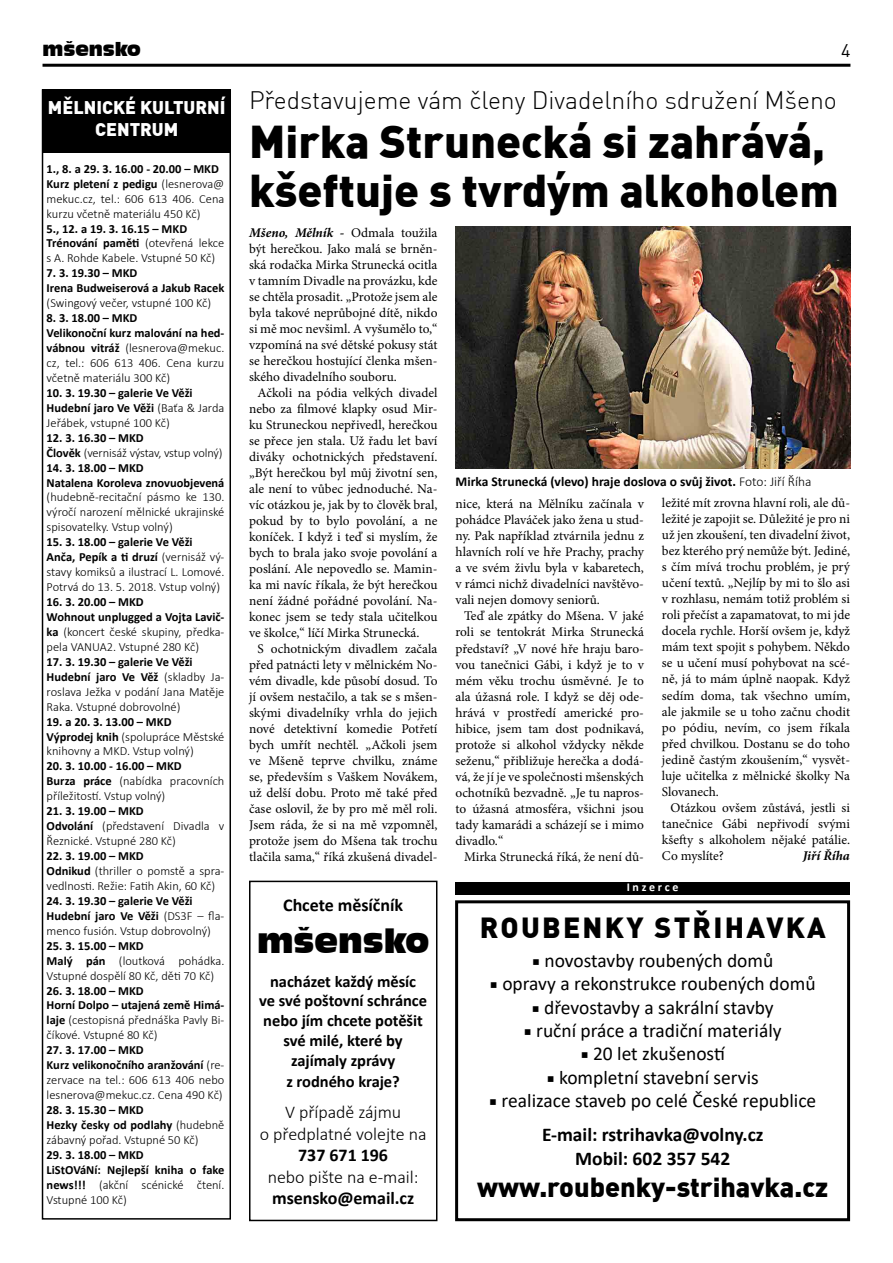
<style>
.page{position:relative;width:893px;height:1263px;background:#fff}
.page>*{position:absolute;margin:0;border:0;box-sizing:border-box;transform-origin:0 0}
.t1{font:900 45px/49.5px "Unient DINCE";color:#000}
.t2{font:31.5px "Incised 901 BT Compact";color:#000}
.t3{font:900 28.5px "Unient DINCE";letter-spacing:.08em;color:#000}
.t4{font:900 27px "Unient DINCE";color:#000}
.t5{font:300 24.75px "Unient DINCE";color:#000}
.t6{font:19.5px/34.2px "Calibri";color:#000;text-align:center}
.t7{font:700 19.5px "Calibri";color:#000}
.t8{font:300 18px/21.6px "Calibri";color:#000;text-align:center}
.t9{font:700 18px "Calibri";color:#000}
.t10{font:900 18px/21.6px "Unient DINCE";color:#fff;text-align:center}
.t11{font:18px "Incised 901 BT Compact";color:#000}
.t12{font:18px "Unient DINCE";color:#000}
.t13{font:700 16.5px/19.8px "Calibri";color:#000;text-align:center}
.t14{font:700 13.5px "Calibri";color:#000}
.t15{font:13.35px/16px "Minion Pro";color:#000;text-align:justify}
.t16{font:italic 700 13.35px "Minion Pro";color:#000}
.t17{font:300 12.45px/15px "Calibri";color:#000}
.t18{font:700 12.45px/15px "Calibri";color:#000}
.t19{font:700 12px "Calibri";color:#fff}
.s1{font-weight:700}
.s2{font-weight:300}
.s3{font-weight:700;font-style:italic}
.s4{font-family:"Minion Pro"}
</style>
<div class="page">
<hr style="left:43px;top:64px;width:807px;height:3px;background:#000">
<div style="left:249px;top:881px;width:188px;height:340px;border:2px solid #000"></div>
<div style="left:455px;top:882px;width:395px;height:12px;background:#000"></div>
<div style="left:455px;top:900px;width:395px;height:321px;border:3px solid #000"></div>
<div style="left:42px;top:89px;width:189px;height:1130px;border:2px solid #000"></div>
<div style="left:42px;top:90px;width:189px;height:63px;background:#000"></div>
<img style="left:456px;top:227px;width:394px;height:242px">
<h3 class="t11" style="left:43px;top:39px;width:100px">mšensko</h3>
<h3 class="t12" style="left:841px;top:39px;width:11px">4</h3>
<h3 class="t10" style="left:48px;top:96px;width:179px">MĚLNICKÉ KULTURNÍ<br>CENTRUM</h3>
<p class="t17" style="left:47px;top:161px;width:179px"><span class="s1">1., 8. a 29. 3. 16.00 - 20.00 – MKD<br>Kurz pletení z pedigu</span> (lesnerova@ mekuc.cz, tel.: 606 613 406. Cena kurzu včetně materiálu 450 Kč)</p>
<p class="t17" style="left:47px;top:221px;width:179px"><span class="s1">5., 12. a 19. 3. 16.15 – MKD<br>Trénování paměti</span> (otevřená lekce s A. Rohde Kabele. Vstupné 50 Kč)</p>
<p class="t18" style="left:47px;top:266px;width:179px">7. 3. 19.30 – MKD<br>Irena Budweiserová a Jakub Racek</p>
<p class="t17" style="left:47px;top:295px;width:166px">(Swingový večer, vstupné 100 Kč)</p>
<p class="t17" style="left:47px;top:310px;width:179px"><span class="s1">8. 3. 18.00 – MKD<br>Velikonoční kurz malování na hed&shy;vábnou vitráž</span> (lesnerova@mekuc. cz, tel.: 606 613 406. Cena kurzu včetně materiálu 300 Kč)</p>
<p class="t18" style="left:47px;top:385px;width:179px">10. 3. 19.30 – galerie Ve Věži<br>Hudební jaro Ve Věži <span class="s2">(Baťa &amp; Jarda<br>Jeřábek, vstupné 100 Kč)</span></p>
<p class="t17" style="left:47px;top:430px;width:177px"><span class="s1">12. 3. 16.30 – MKD<br>Člověk</span> (vernisáž výstav, vstup volný)</p>
<p class="t18" style="left:47px;top:460px;width:179px">14. 3. 18.00 – MKD<br>Natalena Koroleva znovuobjevená</p>
<p class="t17" style="left:47px;top:490px;width:179px;text-align:justify">(hudebně-recitační pásmo ke 130. výročí narození mělnické ukrajinské spisovatelky. Vstup volný)</p>
<p class="t17" style="left:47px;top:534px;width:179px"><span class="s1">15. 3. 18.00 – galerie Ve Věži Anča, Pepík a ti druzí</span> (vernisáž vý&shy;stavy komiksů a ilustrací L. Lomové.<br>Potrvá do 13. 5. 2018. Vstup volný)</p>
<p class="t17" style="left:47px;top:594px;width:179px"><span class="s1">16. 3. 20.00 – MKD<br>Wohnout unplugged a Vojta Lavič&shy;ka</span> (koncert české skupiny, předka&shy;pela VANUA2. Vstupné 280 Kč)</p>
<p class="t17" style="left:47px;top:654px;width:179px"><span class="s1">17. 3. 19.30 – galerie Ve Věži<br>Hudební jaro Ve Věž</span> (skladby Ja&shy;roslava Ježka v podání Jana Matěje<br>Raka. Vstupné dobrovolné)</p>
<p class="t17" style="left:47px;top:714px;width:179px"><span class="s1">19. a 20. 3. 13.00 – MKD<br>Výprodej knih</span> (spolupráce Městské knihovny a MKD. Vstup volný)</p>
<p class="t17" style="left:47px;top:759px;width:179px"><span class="s1">20. 3. 10.00 - 16.00 – MKD<br>Burza práce</span> (nabídka pracovních příležitostí. Vstup volný)</p>
<p class="t17" style="left:47px;top:803px;width:179px"><span class="s1">21. 3. 19.00 – MKD<br>Odvolání</span> (představení Divadla v<br>Řeznické. Vstupné 280 Kč)</p>
<p class="t17" style="left:47px;top:848px;width:179px"><span class="s1">22. 3. 19.00 – MKD<br>Odnikud</span> (thriller o pomstě a spra&shy;vedlnosti. Režie: Fatih Akin, 60 Kč)</p>
<p class="t18" style="left:47px;top:893px;width:179px">24. 3. 19.30 – galerie Ve Věži<br>Hudební jaro Ve Věži <span class="s2">(DS3F – fla&shy;menco fusión. Vstup dobrovolný)</span></p>
<p class="t17" style="left:47px;top:938px;width:179px"><span class="s1">25. 3. 15.00 – MKD<br>Malý pán</span> (loutková pohádka.<br>Vstupné dospělí 80 Kč, děti 70 Kč)</p>
<p class="t17" style="left:47px;top:983px;width:179px"><span class="s1">26. 3. 18.00 – MKD<br>Horní Dolpo – utajená země Himá&shy;laje</span> (cestopisná přednáška Pavly Bi&shy;číkové. Vstupné 80 Kč)</p>
<p class="t17" style="left:47px;top:1042px;width:179px"><span class="s1">27. 3. 17.00 – MKD<br>Kurz velikonočního aranžování</span> (re&shy;zervace na tel.: 606 613 406 nebo lesnerova@mekuc.cz. Cena 490 Kč)</p>
<p class="t18" style="left:47px;top:1102px;width:179px">28. 3. 15.30 – MKD<br>Hezky česky od podlahy <span class="s2">(hudebně zábavný pořad. Vstupné 50 Kč)</span></p>
<p class="t18" style="left:47px;top:1147px;width:179px">29. 3. 18.00 – MKD<br>LiStOVáNí: Nejlepší kniha o fake news!!! <span class="s2">(akční scénické čtení.<br>Vstupné 100 Kč)</span></p>
<h3 class="t5" style="left:249px;top:85px;width:589px">Představujeme vám členy Divadelního sdružení Mšeno</h3>
<h1 class="t1" style="left:249px;top:114px;width:591px">Mirka Strunecká si zahrává, kšeftuje s tvrdým alkoholem</h1>
<p class="t15" style="left:249px;top:224px;width:190px"><span class="s3">Mšeno, Mělník -</span> Odmala toužila být herečkou. Jako malá se brněn&shy;ská rodačka Mirka Strunecká ocitla v tamním Divadle na provázku, kde se chtěla prosadit. „Protože jsem ale byla takové neprůbojné dítě, nikdo si mě moc nevšiml. A vyšumělo to,“ vzpomíná na své dětské pokusy stát se herečkou hostující členka mšen&shy;ského divadelního souboru.</p>
<p class="t15" style="left:249px;top:385px;width:190px;text-indent:9px">Ačkoli na pódia velkých divadel nebo za filmové klapky osud Mir&shy;ku Struneckou nepřivedl, herečkou se přece jen stala. Už řadu let baví diváky ochotnických představení. „Být herečkou byl můj životní sen, ale není to vůbec jednoduché. Na&shy;víc otázkou je, jak by to člověk bral, pokud by to bylo povolání, a ne koníček. I když i teď si myslím, že bych to brala jako svoje povolání a poslání. Ale nepovedlo se. Mamin&shy;ka mi navíc říkala, že být herečkou není žádné pořádné povolání. Na&shy;konec jsem se tedy stala učitelkou ve školce,“ líčí Mirka Strunecká.</p>
<p class="t15" style="left:249px;top:641px;width:190px;text-indent:9px">S ochotnickým divadlem začala před patnácti lety v mělnickém No&shy;vém divadle, kde působí dosud. To jí ovšem nestačilo, a tak se s mšen&shy;skými divadelníky vrhla do jejich nové detektivní komedie Potřetí bych umřít nechtěl. „Ačkoli jsem ve Mšeně teprve chvilku, známe se, především s Vaškem Novákem, už delší dobu. Proto mě také před čase oslovil, že by pro mě měl roli.<br>Jsem ráda, že si na mě vzpomněl, protože jsem do Mšena tak trochu tlačila sama,“ říká zkušená divadel-</p>
<p class="t14" style="left:456px;top:472px;width:357px">Mirka Strunecká (vlevo) hraje doslova o svůj život. <span class="s2">Foto: Jiří Říha</span></p>
<p class="t15" style="left:662px;top:495px;width:190px">ležité mít zrovna hlavní roli, ale dů&shy;ležité je zapojit se. Důležité je pro ni už jen zkoušení, ten divadelní život, bez kterého prý nemůže být. Jediné, s čím mívá trochu problém, je prý učení textů. „Nejlíp by mi to šlo asi v rozhlasu, nemám totiž problém si roli přečíst a zapamatovat, to mi jde docela rychle. Horší ovšem je, když mám text spojit s pohybem. Někdo se u učení musí pohybovat na scé&shy;ně, já to mám úplně naopak. Když sedím doma, tak všechno umím, ale jakmile se u toho začnu chodit po pódiu, nevím, co jsem říkala před chvilkou. Dostanu se do toho jedině častým zkoušením,“ vysvět&shy;luje učitelka z mělnické školky Na Slovanech.</p>
<p class="t15" style="left:662px;top:799px;width:190px;text-indent:9px">Otázkou ovšem zůstává, jestli si tanečnice Gábi nepřivodí svými kšefty s alkoholem nějaké patálie.<br>Co myslíte?</p>
<p class="t15" style="left:455px;top:496px;width:190px">nice, která na Mělníku začínala v pohádce Plaváček jako žena u stud&shy;ny. Pak například ztvárnila jednu z hlavních rolí ve hře Prachy, prachy a ve svém živlu byla v kabaretech, v rámci nichž divadelníci navštěvo&shy;vali nejen domovy seniorů.</p>
<p class="t15" style="left:455px;top:608px;width:190px;text-indent:9px">Teď ale zpátky do Mšena. V jaké roli se tentokrát Mirka Strunecká představí? „V nové hře hraju baro&shy;vou tanečnici Gábi, i když je to v mém věku trochu úsměvné. Je to ala úžasná role. I když se děj ode&shy;hrává v prostředí americké pro&shy;hibice, jsem tam dost podnikavá, protože si alkohol vždycky někde seženu,“ přibližuje herečka a dodá&shy;vá, že jí je ve společnosti mšenských ochotníků bezvadně. „Je tu napros&shy;to úžasná atmosféra, všichni jsou tady kamarádi a scházejí se i mimo divadlo.“</p>
<p class="t15" style="left:464px;top:848px;width:181px">Mirka Strunecká říká, že není dů-</p>
<p class="t16" style="left:803px;top:846px;width:48px">Jiří Říha</p>
<h3 class="t9" style="left:283px;top:892px;width:121px">Chcete měsíčník</h3>
<h2 class="t2" style="left:257px;top:923px;width:174px">mšensko</h2>
<p class="t13" style="left:259px;top:971px;width:169px">nacházet každý měsíc<br>ve své poštovní schránce nebo jím chcete potěšit své milé, které by zajímaly zprávy</p>
<p class="t13" style="left:286px;top:1072px;width:115px">z rodného kraje?</p>
<h3 class="t8" style="left:260px;top:1101px;width:168px">V případě zájmu<br>o předplatné volejte na</h3>
<h3 class="t9" style="left:298px;top:1142px;width:91px">737 671 196</h3>
<h3 class="t8" style="left:268px;top:1166px;width:152px">nebo pište na e-mail:</h3>
<h3 class="t9" style="left:272px;top:1186px;width:144px">msensko@email.cz</h3>
<p class="t19" style="left:627px;top:879px;width:53px">I n z e r c e</p>
<h3 class="t3" style="left:480px;top:908px;width:348px">ROUBENKY STŘIHAVKA</h3>
<h3 class="t6" style="left:532px;top:943px;width:243px"><span class="s4">■</span> novostavby roubených domů</h3>
<h3 class="t6" style="left:490px;top:966px;width:327px"><span class="s4">■</span> opravy a rekonstrukce roubených domů</h3>
<h3 class="t6" style="left:532px;top:989px;width:244px"><span class="s4">■</span> dřevostavby a sakrální stavby</h3>
<h3 class="t6" style="left:524px;top:1013px;width:259px"><span class="s4">■</span> ruční práce a tradiční materiály</h3>
<h3 class="t6" style="left:581px;top:1036px;width:146px"><span class="s4">■</span> 20 let zkušeností</h3>
<h3 class="t6" style="left:547px;top:1060px;width:214px"><span class="s4">■</span> kompletní stavební servis</h3>
<h3 class="t6" style="left:489px;top:1083px;width:329px"><span class="s4">■</span> realizace staveb po celé České republice<br><span class="s1">E-mail: rstrihavka@volny.cz</span></h3>
<h3 class="t7" style="left:575px;top:1144px;width:157px">Mobil: 602 357 542</h3>
<h3 class="t4" style="left:477px;top:1169px;width:353px">www.roubenky-strihavka.cz</h3>
</div>
